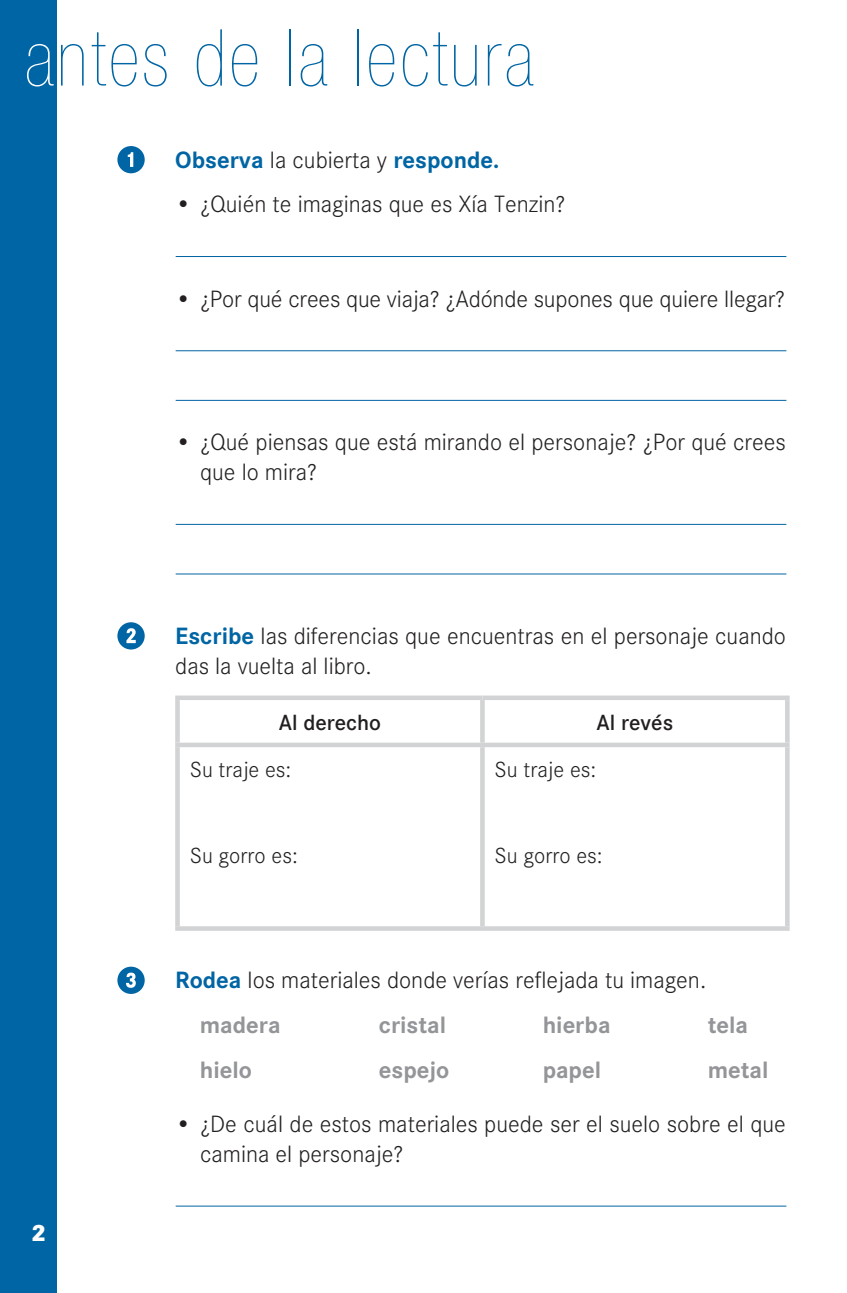
<style>
.page{position:relative;width:847px;height:1293px;background:#fff}
.page>*{position:absolute;margin:0;border:0;box-sizing:border-box;transform-origin:0 0}
.t1{font:900 condensed 78.75px "Helvetica Neue";letter-spacing:.04em;color:#0065a4}
.t2{font:300 24.5px/29.8px "Corporate S";color:#231f20}
.t3{font:700 24.5px "Corporate S";color:#939598}
.t4{font:700 24.5px "Corporate S";color:#0065a4}
.t5{font:800 24.5px "Corporate S";color:#fff}
.t6{font:300 22.75px "Corporate S";color:#231f20}
.t7{font:600 22.75px "Corporate S";color:#231f20}
.s1{color:#fff}
.s2{font-weight:300;color:#231f20}
.s3{font-weight:700;color:#0065a4}
.s4{font-weight:700;color:#939598}
.s5{font-weight:400}
</style>
<div class="page">
<div style="left:0;top:0;width:56px;height:1293px;background:#0065a4"></div>
<svg style="left:117px;top:146px;width:28px;height:27px"></svg>
<hr style="left:176px;top:256px;width:610px;height:1px;background:#0065a4">
<hr style="left:176px;top:350px;width:610px;height:1px;background:#0065a4">
<hr style="left:176px;top:400px;width:610px;height:1px;background:#0065a4">
<hr style="left:176px;top:524px;width:610px;height:1px;background:#0065a4">
<hr style="left:176px;top:573px;width:610px;height:1px;background:#0065a4">
<svg style="left:117px;top:622px;width:28px;height:27px"></svg>
<hr style="left:480px;top:700px;width:4px;height:42px;background:#d1d3d4">
<div style="left:175px;top:742px;width:614px;height:5px;background:#d1d3d4"></div>
<hr style="left:480px;top:747px;width:4px;height:179px;background:#d1d3d4">
<div style="left:175px;top:695px;width:307px;height:5px;background:#d1d3d4"></div>
<div style="left:175px;top:700px;width:5px;height:42px;background:#d1d3d4"></div>
<div style="left:482px;top:695px;width:307px;height:5px;background:#d1d3d4"></div>
<div style="left:784px;top:700px;width:5px;height:42px;background:#d1d3d4"></div>
<div style="left:175px;top:747px;width:5px;height:179px;background:#d1d3d4"></div>
<div style="left:784px;top:747px;width:5px;height:179px;background:#d1d3d4"></div>
<div style="left:175px;top:926px;width:614px;height:5px;background:#d1d3d4"></div>
<svg style="left:117px;top:966px;width:28px;height:28px"></svg>
<hr style="left:176px;top:1205px;width:610px;height:1px;background:#0065a4">
<h1 class="t1" style="left:25px;top:29px;width:510px"><span class="s1">a</span>ntes de la lectura</h1>
<p class="t4" style="left:175px;top:150px;width:325px">Observa <span class="s2">la cubierta y</span> responde.</p>
<p class="t2" style="left:175px;top:192px;width:391px">• ¿Quién te imaginas que es Xía Tenzin?</p>
<p class="t2" style="left:175px;top:286px;width:611px">• ¿Por qué crees que viaja? ¿Adónde supones que quiere llegar?</p>
<p class="t2" style="left:200px;top:430px;width:587px;text-indent:-25px">• ¿Qué piensas que está mirando el personaje? ¿Por qué crees que lo mira?</p>
<p class="t2" style="left:175px;top:623px;width:612px"><span class="s3">Escribe</span> las diferencias que encuentras en el personaje cuando das la vuelta al libro.</p>
<p class="t7" style="left:279px;top:708px;width:104px">Al derecho</p>
<p class="t7" style="left:596px;top:708px;width:78px">Al revés</p>
<p class="t6" style="left:190px;top:760px;width:103px">Su traje es:</p>
<p class="t6" style="left:494px;top:760px;width:103px">Su traje es:</p>
<p class="t6" style="left:190px;top:846px;width:110px">Su gorro es:</p>
<p class="t6" style="left:494px;top:846px;width:110px">Su gorro es:</p>
<p class="t2" style="left:200px;top:960px;width:508px;line-height:44.6px;text-indent:-24px"><span class="s3">Rodea</span> los materiales donde verías reflejada tu imagen. <span class="s4">madera</span></p>
<p class="t3" style="left:378px;top:1015px;width:69px">cristal</p>
<p class="t3" style="left:542px;top:1015px;width:69px">hierba</p>
<p class="t3" style="left:707px;top:1015px;width:42px">tela</p>
<p class="t5" style="left:31px;top:1223px;width:17px">2</p>
<p class="t3" style="left:200px;top:1060px;width:54px">hielo</p>
<p class="t3" style="left:378px;top:1060px;width:72px">espejo</p>
<p class="t3" style="left:542px;top:1060px;width:60px">papel</p>
<p class="t3" style="left:707px;top:1060px;width:62px">metal</p>
<p class="t2" style="left:200px;top:1111px;width:587px;text-indent:-25px"><span class="s5">•</span> ¿De cuál de estos materiales puede ser el suelo sobre el que camina el personaje?</p>
</div>
